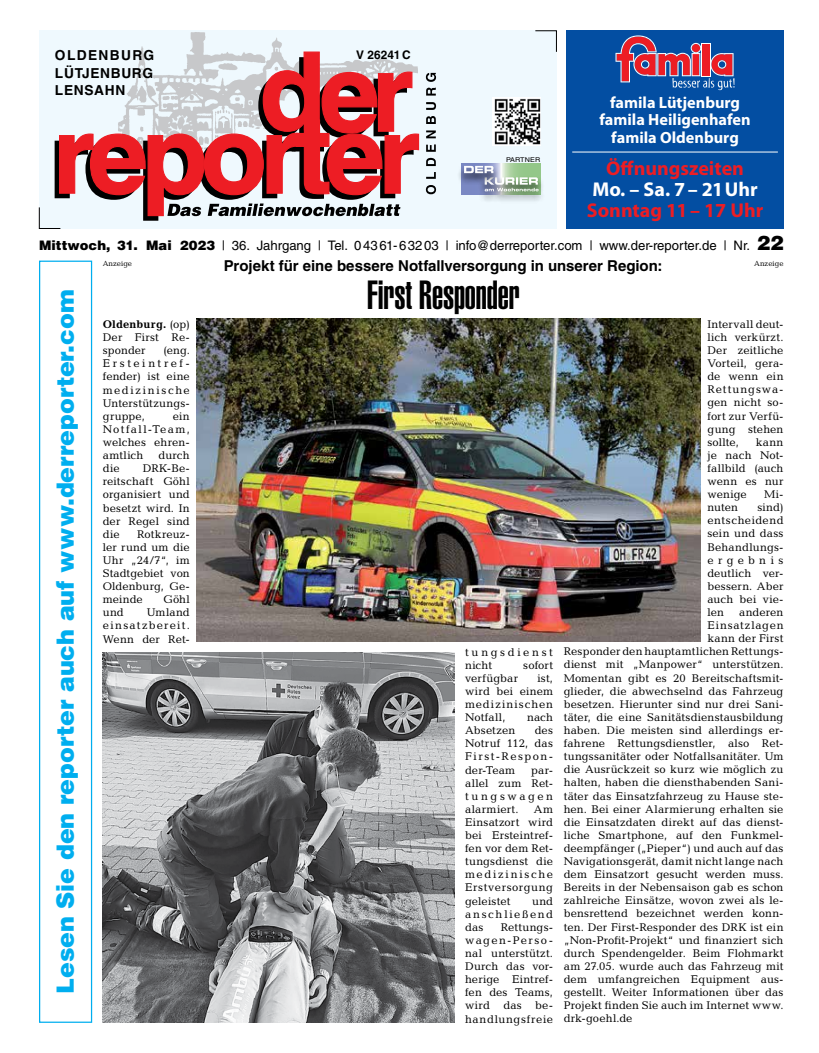
<style>
.page{position:relative;width:819px;height:1053px;background:#fff}
.page>*{position:absolute;margin:0;border:0;box-sizing:border-box;transform-origin:0 0}
.t1{font:40px "Helvetica LT Std Ultra Comp";letter-spacing:-.005em;color:#000}
.t2{font:900 23.75px "Helvetica LT Std";color:#00aeef}
.t3{font:700 20px/21.2px "Myriad Pro";color:#ed1d24;text-align:center}
.t4{font:700 16.25px/17.5px "Myriad Pro";color:#fff;text-align:center}
.t5{font:700 15px "Helvetica LT Std";letter-spacing:-.005em;color:#000}
.t6{font:700 13.75px/17.5px "Helvetica LT Std";letter-spacing:.05em;color:#000}
.t7{font:700 13.75px "Helvetica LT Std";letter-spacing:.1em;color:#000}
.t8{font:13.12px "Helvetica LT Std";color:#000}
.t9{font:700 11.88px "Helvetica LT Std";color:#000}
.t10{font:11.25px/13.1px "Candida Std";letter-spacing:.015em;color:#000;text-align:justify}
.t11{font:11.25px/13.1px "Candida Std";letter-spacing:.23em;color:#000}
.t12{font:11.25px "Candida Std";letter-spacing:.065em;color:#000}
.t13{font:7.5px "Candida Std";color:#000}
.t14{font:6.5px "Helvetica LT Std";letter-spacing:.005em;color:#000;scale:1.1 1}
.s1{color:#fff}
.s2{font-weight:900}
.s3{font-weight:900;font-size:20px}
.s4{font-weight:700}
</style>
<div class="page">
<div style="left:39px;top:260px;width:53px;height:762px;border:1px solid #00aeef"></div>
<div style="left:39px;top:30px;width:517px;height:199px;background:#eff9fe"></div>
<svg style="left:535px;top:30px;width:21px;height:22px"></svg>
<img style="left:141px;top:32px;width:141px;height:19px">
<svg style="left:426px;top:185px;width:10px;height:9px"></svg>
<svg style="left:426px;top:172px;width:10px;height:7px"></svg>
<svg style="left:426px;top:158px;width:10px;height:8px"></svg>
<svg style="left:426px;top:144px;width:10px;height:8px"></svg>
<svg style="left:426px;top:130px;width:10px;height:8px"></svg>
<svg style="left:426px;top:116px;width:10px;height:8px"></svg>
<svg style="left:426px;top:102px;width:10px;height:8px"></svg>
<svg style="left:426px;top:73px;width:10px;height:23px"></svg>
<svg style="left:39px;top:51px;width:380px;height:178px"></svg>
<svg style="left:461px;top:164px;width:79px;height:30px"></svg>
<div style="left:478px;top:176px;width:66px;height:21px;background:#000;opacity:.75"></div>
<div style="left:457px;top:164px;width:43px;height:21px;background:#000;opacity:.75"></div>
<div style="left:478px;top:187px;width:67px;height:16px;background:#000;opacity:.75"></div>
<svg style="left:464px;top:166px;width:74px;height:25px;background:#a1b3b2"></svg>
<img style="left:492px;top:97px;width:48px;height:48px">
<div style="left:566px;top:30px;width:217px;height:199px;background:#034ea2"></div>
<svg style="left:615px;top:35px;width:119px;height:55px"></svg>
<hr style="left:572px;top:151px;width:205px;height:1px;background:#fff">
<img style="left:197px;top:318px;width:503px;height:323px">
<img style="left:103px;top:653px;width:351px;height:369px">
<p class="t7" style="left:55px;top:47px;width:101px">Oldenburg</p>
<p class="t9" style="left:356px;top:47px;width:56px">V 26241C</p>
<p class="t6" style="left:55px;top:64px;width:100px">Lütjenburg<br>Lensahn</p>
<p class="t14" style="left:506px;top:155px;width:33px">Partn er</p>
<p class="t4" style="left:599px;top:94px;width:153px">famila Lütjenburg famila Heiligenhafen famila Oldenburg</p>
<p class="t3" style="left:586px;top:158px;width:178px">Öffnungszeiten<br><span class="s1">Mo. – Sa. 7 – 21 Uhr<br></span>Sonntag 11 – 17 Uhr</p>
<p class="t8" style="left:39px;top:238px;width:746px"><span class="s2">Mittwoch, 31. Mai 2023</span> | 36. Jahrgang | Tel. 04361-63203 | info@derreporter.com | www.der-reporter.de | Nr. <span class="s3">22</span></p>
<h2 class="t2" style="left:50px;top:993px;width:705px;rotate:-90deg">Lesen Sie den reporter auch auf www.derreporter.com</h2>
<p class="t5" style="left:224px;top:257px;width:440px">Projekt für eine bessere Notfallversorgung in unserer Region:</p>
<p class="t1" style="left:366px;top:272px;width:155px">First Responder</p>
<p class="t13" style="left:103px;top:259px;width:31px">Anzeige</p>
<p class="t13" style="left:754px;top:259px;width:31px">Anzeige</p>
<p class="t10" style="left:707px;top:317px;width:78px">Intervall deut&shy;lich verkürzt.<br>Der zeitliche Vorteil, gera&shy;de wenn ein Rettungswa&shy;gen nicht so&shy;fort zur Verfü&shy;gung stehen sollte,</p>
<p class="t10" style="left:103px;top:318px;width:88px"><span class="s4">Oldenburg.</span> (op)<br>Der First Re&shy;sponder</p>
<p class="t10" style="left:103px;top:344px;width:88px;text-indent:60px">(eng.<br>Ersteintref&shy;fender) ist eine medizinische Unterstützungs&shy;gruppe,</p>
<p class="t10" style="left:103px;top:409px;width:88px;text-indent:70px">ein Notfall-Team, welches ehren&shy;amtlich</p>
<p class="t10" style="left:707px;top:435px;width:78px;text-indent:48px">kann je nach Not&shy;fallbild (auch wenn es nur wenige</p>
<p class="t10" style="left:158px;top:448px;width:33px">durch</p>
<p class="t10" style="left:103px;top:462px;width:18px">die</p>
<p class="t10" style="left:103px;top:462px;width:88px;text-indent:40px">DRK-Be&shy;reitschaft Göhl organisiert und besetzt wird. In der Regel sind die</p>
<p class="t10" style="left:764px;top:487px;width:21px">Mi-</p>
<p class="t10" style="left:707px;top:501px;width:78px;text-indent:50px">sind) entscheidend sein und dass Behandlungs&shy;ergebnis deutlich ver&shy;bessern. Aber auch bei vie&shy;len</p>
<p class="t10" style="left:707px;top:501px;width:32px">nuten</p>
<p class="t10" style="left:103px;top:527px;width:88px;text-indent:34px">Rotkreuz&shy;ler rund um die Uhr „24/7“, im Stadtgebiet von Oldenburg, Ge&shy;meinde</p>
<p class="t10" style="left:163px;top:593px;width:28px">Göhl</p>
<p class="t10" style="left:739px;top:605px;width:46px">anderen</p>
<p class="t12" style="left:707px;top:619px;width:78px">Einsatzlagen</p>
<p class="t10" style="left:707px;top:632px;width:78px">kann der First</p>
<p class="t10" style="left:563px;top:645px;width:221px">Responder den hauptamtlichen Rettungs-</p>
<p class="t10" style="left:563px;top:658px;width:221px">dienst mit „Manpower“ unterstützen.</p>
<p class="t10" style="left:563px;top:671px;width:221px">Momentan gibt es 20 Bereitschaftsmit-</p>
<p class="t10" style="left:563px;top:684px;width:221px">glieder, die abwechselnd das Fahrzeug</p>
<p class="t10" style="left:563px;top:697px;width:221px">besetzen. Hierunter sind nur drei Sani-</p>
<p class="t10" style="left:563px;top:710px;width:221px">täter, die eine Sanitätsdienstausbildung</p>
<p class="t10" style="left:563px;top:723px;width:221px">haben. Die meisten sind allerdings er-</p>
<p class="t10" style="left:563px;top:736px;width:221px">fahrene Rettungsdienstler, also Ret-</p>
<p class="t10" style="left:563px;top:749px;width:221px">tungssanitäter oder Notfallsanitäter. Um</p>
<p class="t10" style="left:563px;top:762px;width:221px">die Ausrückzeit so kurz wie möglich zu</p>
<p class="t10" style="left:563px;top:776px;width:221px">halten, haben die diensthabenden Sani-</p>
<p class="t10" style="left:563px;top:789px;width:221px">täter das Einsatzfahrzeug zu Hause ste-</p>
<p class="t10" style="left:563px;top:802px;width:221px">hen. Bei einer Alarmierung erhalten sie</p>
<p class="t10" style="left:563px;top:815px;width:221px">die Einsatzdaten direkt auf das dienst-</p>
<p class="t10" style="left:563px;top:828px;width:221px">liche Smartphone, auf den Funkmel-</p>
<p class="t10" style="left:563px;top:841px;width:221px">deempfänger („Pieper“) und auch auf das</p>
<p class="t10" style="left:563px;top:854px;width:221px">Navigationsgerät, damit nicht lange nach</p>
<p class="t10" style="left:563px;top:867px;width:221px">dem Einsatzort gesucht werden muss.</p>
<p class="t10" style="left:563px;top:880px;width:221px">Bereits in der Nebensaison gab es schon</p>
<p class="t10" style="left:563px;top:893px;width:221px">zahlreiche Einsätze, wovon zwei als le-</p>
<p class="t10" style="left:563px;top:907px;width:221px">bensrettend bezeichnet werden konn-</p>
<p class="t10" style="left:563px;top:920px;width:221px">ten. Der First-Responder des DRK ist ein</p>
<p class="t10" style="left:563px;top:933px;width:221px">„Non-Profit-Projekt“ und finanziert sich</p>
<p class="t10" style="left:563px;top:946px;width:221px">durch Spendengelder. Beim Flohmarkt</p>
<p class="t10" style="left:563px;top:959px;width:221px">am 27.05. wurde auch das Fahrzeug mit</p>
<p class="t10" style="left:563px;top:972px;width:221px">dem umfangreichen Equipment aus-</p>
<p class="t10" style="left:563px;top:985px;width:221px">gestellt. Weiter Informationen über das</p>
<p class="t10" style="left:563px;top:998px;width:221px">Projekt finden Sie auch im Internet www.</p>
<p class="t10" style="left:563px;top:1011px;width:70px">drk-goehl.de</p>
<p class="t10" style="left:103px;top:606px;width:88px;text-indent:44px">Umland einsatzbereit.<br>Wenn der Ret-</p>
<p class="t10" style="left:103px;top:606px;width:22px">und</p>
<p class="t11" style="left:465px;top:645px;width:89px">tungsdienst nicht</p>
<p class="t10" style="left:523px;top:658px;width:31px">sofort</p>
<p class="t10" style="left:465px;top:671px;width:55px">verfügbar</p>
<p class="t10" style="left:465px;top:671px;width:89px;text-indent:72px">ist, wird bei einem medizinischen Notfall,</p>
<p class="t10" style="left:527px;top:710px;width:28px">nach</p>
<p class="t10" style="left:465px;top:723px;width:52px">Absetzen</p>
<p class="t10" style="left:465px;top:723px;width:89px;text-indent:70px">des Notruf 112, das First-Respon&shy;der-Team</p>
<p class="t10" style="left:465px;top:763px;width:89px;text-indent:66px">par&shy;allel zum Ret&shy;tungswagen alarmiert.</p>
<p class="t10" style="left:465px;top:802px;width:89px;text-indent:69px">Am Einsatzort wird bei Ersteintref&shy;fen vor dem Ret&shy;tungsdienst die medizinische Erstversorgung geleistet</p>
<p class="t10" style="left:465px;top:894px;width:89px;text-indent:67px">und anschließend das</p>
<p class="t10" style="left:465px;top:920px;width:89px;text-indent:36px">Rettungs&shy;wagen-Perso&shy;nal unterstützt.<br>Durch das vor&shy;herige Eintref&shy;fen des Teams, wird das be&shy;handlungsfreie</p>
</div>
